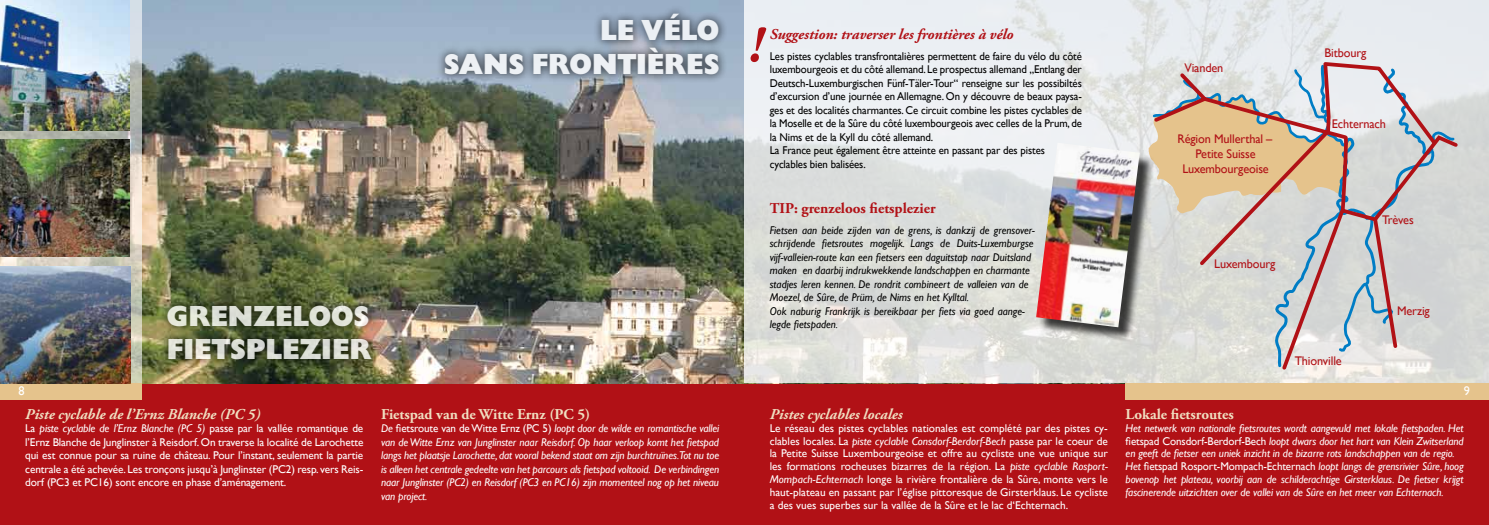
<style>
.page{position:relative;width:1489px;height:525px;background:#fff}
.page>*{position:absolute;margin:0;border:0;box-sizing:border-box;transform-origin:0 0}
.t1{font:800 30px "Chantilly";color:#fff}
.t2{font:italic 700 15px "Adobe Garamond Pro";color:#f0dec0}
.t3{font:700 15px "Adobe Garamond Pro";color:#f0dec0}
.t4{font:italic 700 15px "Adobe Garamond Pro";color:#b11116}
.t5{font:700 15px "Adobe Garamond Pro";color:#b11116}
.t6{font:12.5px/15px "Gill Sans";letter-spacing:-.01em;color:#b11116;text-align:center}
.t7{font:12.5px "Gill Sans";color:#fff}
.t8{font:italic 11.25px/12.9px "Gill Sans";letter-spacing:-.01em;color:#fff}
.t9{font:11.25px/12.9px "Gill Sans";letter-spacing:-.01em;color:#fff;text-align:justify}
.t10{font:11.25px/13.5px "Gill Sans";letter-spacing:-.01em;color:#000;scale:.96 1}
.t11{font:italic 11.25px/13.5px "Gill Sans";color:#000;scale:.96 1}
.s1{font-style:italic}
.s2{font-style:normal}
</style>
<div class="page">
<div style="left:0;top:383px;width:1488px;height:141px;background:#b11116"></div>
<img style="left:142px;top:0;width:602px;height:383px">
<svg style="left:744px;top:0;width:744px;height:383px"></svg>
<svg style="left:0;top:0;width:142px;height:383px"></svg>
<div style="left:0;top:383px;width:142px;height:16px;background:#e5c38c"></div>
<img style="left:0;top:266px;width:130px;height:117px">
<img style="left:0;top:139px;width:130px;height:117px">
<img style="left:0;top:0;width:130px;height:130px">
<div style="left:434px;top:3px;width:292px;height:80px;background:#000;opacity:.75"></div>
<div style="left:157px;top:294px;width:222px;height:73px;background:#000;opacity:.75"></div>
<svg style="left:1148px;top:63px;width:312px;height:306px"></svg>
<svg style="left:1151px;top:60px;width:288px;height:312px"></svg>
<svg style="left:750px;top:27px;width:16px;height:35px"></svg>
<div style="left:1125px;top:383px;width:363px;height:16px;background:#e5c38c"></div>
<div style="left:1037px;top:144px;width:117px;height:198px;background:#000;opacity:.75"></div>
<img style="left:1036px;top:143px;width:103px;height:184px">
<h1 class="t1" style="left:600px;top:13px;width:121px">LE VÉLO</h1>
<h1 class="t1" style="left:444px;top:47px;width:21px">SANS</h1>
<h1 class="t1" style="left:532px;top:47px;width:79px">FRONTI</h1>
<h1 class="t1" style="left:646px;top:47px;width:36px">ÈRES</h1>
<h1 class="t1" style="left:167px;top:298px;width:43px">GREN</h1>
<h1 class="t1" style="left:253px;top:298px;width:116px">ZELOOS</h1>
<h1 class="t1" style="left:167px;top:332px;width:18px">FIETSPLE</h1>
<h1 class="t1" style="left:299px;top:332px;width:40px">ZIER</h1>
<p class="t7" style="left:19px;top:383px;width:8px">8</p>
<h2 class="t2" style="left:25px;top:405px;width:237px">Piste cyclable de l’Ernz Blanche (PC 5)</h2>
<p class="t9" style="left:25px;top:421px;width:339px;line-height:13.5px">La <span class="s1">piste cyclable de l’Ernz Blanche (PC 5)</span> passe par la vallée romantique de l’Ernz Blanche de Junglinster à Reisdorf. On traverse la localité de Larochette qui est connue pour sa ruine de château. Pour l’instant, seulement la partie centrale a été achevée. Les tronçons jusqu’à Junglinster (PC2) resp. vers Reis&shy;dorf (PC3 et PC16) sont encore en phase d’aménagement.</p>
<h2 class="t3" style="left:381px;top:405px;width:211px">Fietspad van de Witte Ernz (PC 5)</h2>
<p class="t8" style="left:381px;top:421px;width:339px;line-height:13.5px;text-align:justify">De <span class="s2">fietsroute van de Witte Ernz (PC 5)</span> loopt door de wilde en romantische vallei van de Witte Ernz van Junglinster naar Reisdorf. Op haar verloop komt het fietspad langs het plaatsje Larochette, dat vooral bekend staat om zijn burchtruïnes.Tot nu toe is alleen het centrale gedeelte van het parcours als fietspad voltooid. De verbindingen naar Junglinster (PC2) en Reisdorf (PC3 en PC16) zijn momenteel nog op het niveau van project.</p>
<h2 class="t4" style="left:769px;top:26px;width:245px">Suggestion: traverser les frontières à vélo</h2>
<p class="t10" style="left:769px;top:49px;width:327px">Les pistes cyclables transfrontalières permettent de faire du vélo du côté luxembourgeois et du côté allemand. Le prospectus allemand „Entlang der Deutsch-Luxemburgischen Fünf-Täler-Tour“ renseigne sur les possibiltés d’excursion d’une journée en Allemagne. On y découvre de beaux paysa&shy;ges et des localités charmantes. Ce circuit combine les pistes cyclables de la Moselle et de la Sûre du côté luxembourgeois avec celles de la Prum, de la Nims et de la Kyll du côté allemand.<br>La France peut également être atteinte en passant par des pistes cyclables bien balisées.</p>
<h2 class="t5" style="left:769px;top:199px;width:167px">TIP: grenzeloos fietsplezier</h2>
<p class="t11" style="left:769px;top:223px;width:278px">Fietsen aan beide zijden van de grens, is dankzij de grensover&shy;schrijdende fietsroutes mogelijk. Langs de Duits-Luxemburgse vijf-valleien-route kan een fietsers een daguitstap naar Duitsland maken en daarbij indrukwekkende landschappen en charmante stadjes leren kennen. De rondrit combineert de valleien van de Moezel, de Sûre, de Prüm, de Nims en het Kylltal.<br>Ook naburig Frankrijk is bereikbaar per fiets via goed aange&shy;legde fietspaden.</p>
<h2 class="t2" style="left:769px;top:405px;width:134px">Pistes cyclables locales</h2>
<p class="t9" style="left:769px;top:421px;width:339px">Le réseau des pistes cyclables nationales est complété par des pistes cy&shy;clables locales. La <span class="s1">piste cyclable Consdorf-Berdorf-Bech</span> passe par le coeur de la Petite Suisse Luxembourgeoise et offre au cycliste une vue unique sur les formations rocheuses bizarres de la région. La <span class="s1">piste cyclable Rosport-Mompach-Echternach</span> longe la rivière frontalière de la Sûre, monte vers le haut-plateau en passant par l’église pittoresque de Girsterklaus. Le cycliste a des vues superbes sur la vallée de la Sûre et le lac d‘Echternach.</p>
<p class="t6" style="left:1184px;top:60px;width:40px">Vianden</p>
<p class="t6" style="left:1177px;top:131px;width:96px">Région Mullerthal –<br>Petite Suisse<br>Luxembourgeoise</p>
<p class="t6" style="left:1214px;top:255px;width:63px">Luxembourg</p>
<p class="t6" style="left:1324px;top:46px;width:43px">Bitbourg</p>
<p class="t6" style="left:1331px;top:116px;width:56px">Echternach</p>
<p class="t6" style="left:1381px;top:212px;width:33px">Trèves</p>
<p class="t6" style="left:1294px;top:353px;width:49px">Thionville</p>
<p class="t6" style="left:1396px;top:303px;width:34px">Merzig</p>
<p class="t7" style="left:1463px;top:383px;width:8px">9</p>
<h2 class="t3" style="left:1125px;top:405px;width:110px">Lokale fietsroutes</h2>
<p class="t8" style="left:1125px;top:421px;width:339px">Het netwerk van nationale fietsroutes wordt aangevuld met lokale fietspaden. Het <span class="s2">fietspad Consdorf-Berdorf-Bech</span> loopt dwars door het hart van Klein Zwitserland en geeft de fietser een uniek inzicht in de bizarre rots landschappen van de regio.<br>Het <span class="s2">fietspad Rosport-Mompach-Echternach</span> loopt langs de grensrivier Sûre, hoog bovenop het plateau, voorbij aan de schilderachtige Girsterklaus. De fietser krijgt fascinerende uitzichten over de vallei van de Sûre en het meer van Echternach.</p>
</div>
